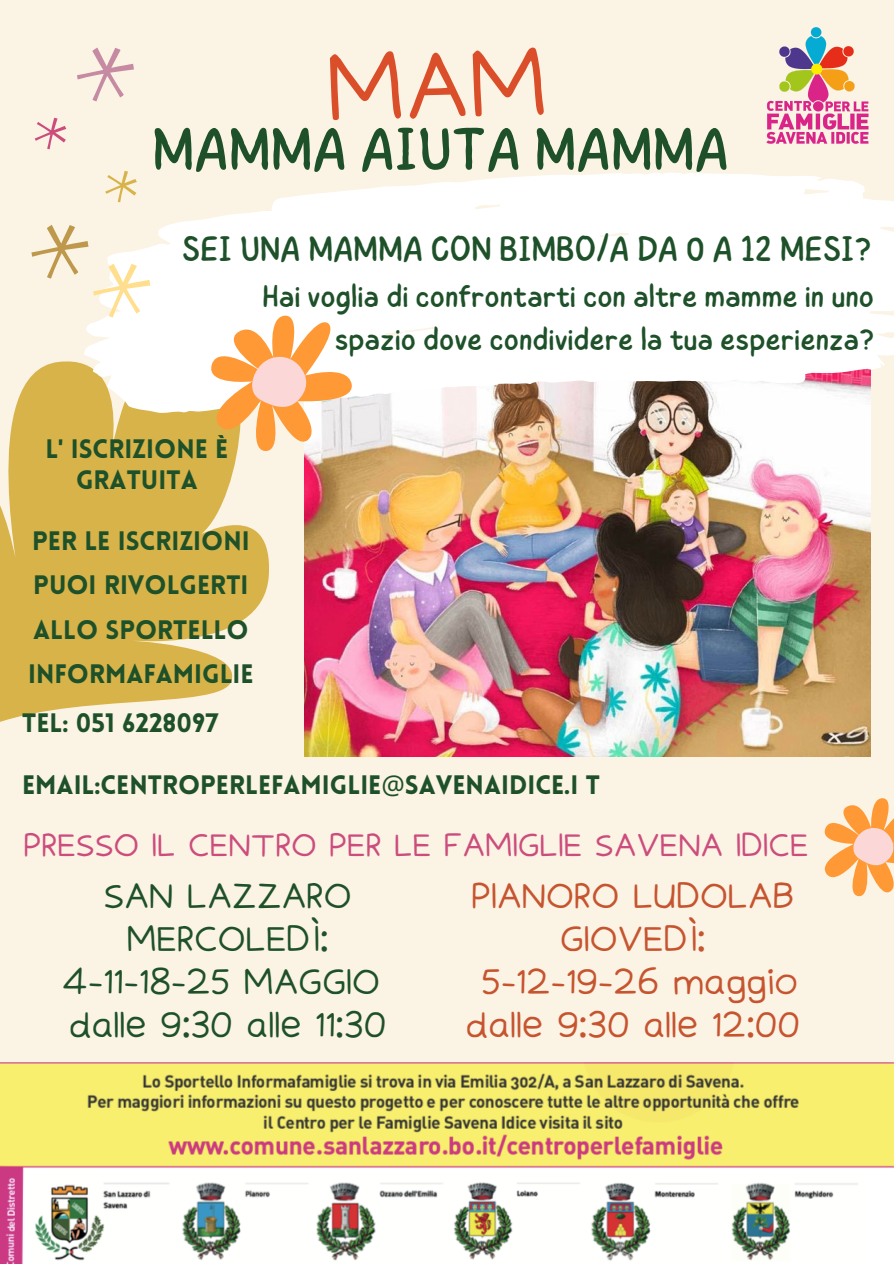
<style>
.page{position:relative;width:894px;height:1264px;background:#fff}
.page>*{position:absolute;margin:0;border:0;box-sizing:border-box;transform-origin:0 0}
.t1{font:60px "Childos Arabic";color:#1e5129}
.t2{font:35.4px "Childos Arabic";color:#1e5129}
.t3{font:34.5px "Irene Florentina";letter-spacing:-.095em;color:#c6542f}
.t4{font:34.5px "Irene Florentina";letter-spacing:-.095em;color:#1e5129}
.t5{font:31.5px/44px "Childos Arabic";color:#1e5129;text-align:right}
.t6{font:31.5px "Irene Florentina";letter-spacing:-.095em;color:#cc4d7d}
.t7{font:900 26.1px/44.4px "Lovelo";color:#1e5129;text-align:center}
.s1{font-family:"Noto Sans";font-weight:400}
</style>
<div class="page">
<div style="left:0;top:0;width:893px;height:1263px;background:#fbf3e4"></div>
<svg style="left:0;top:361px;width:269px;height:361px;fill:#d8b34a"></svg>
<img style="left:304px;top:414px;width:566px;height:342px">
<svg style="left:84px;top:172px;width:809px;height:242px;background:#faf7f5"></svg>
<svg style="left:824px;top:798px;width:69px;height:99px"></svg>
<img style="left:0;top:1062px;width:893px;height:201px">
<svg style="left:105px;top:171px;width:32px;height:31px"></svg>
<svg style="left:31px;top:213px;width:130px;height:116px"></svg>
<svg style="left:35px;top:47px;width:99px;height:102px"></svg>
<img style="left:766px;top:27px;width:103px;height:117px">
<svg style="left:176px;top:277px;width:208px;height:206px;background:#f6dabb"></svg>
<p class="t1" style="left:152px;top:107px;width:578px">MAMMA AIUTA MAMMA</p>
<p class="t2" style="left:182px;top:224px;width:690px">SEI UNA MAMMA CON BIMBO/A DA 0 A 12 MESI?</p>
<p class="t5" style="left:262px;top:274px;width:613px">Hai voglia di confrontarti con altre mamme in uno spazio dove condividere la tua esperienza?</p>
<p class="t7" style="left:45px;top:436px;width:184px;line-height:30.9px">L' ISCRIZIONE È<br>GRATUITA</p>
<p class="t7" style="left:28px;top:521px;width:227px;text-align:left">PER LE ISCRIZIONI<br>PUOI RIVOLGERTI<br>ALLO SPORTELLO<br>INFORMAFAMIGLIE</p>
<p class="t7" style="left:22px;top:703px;width:197px">TEL: 051 6228097</p>
<p class="t7" style="left:22px;top:765px;width:579px">EMAIL:CENTROPERLEFAMIGLIE<span class="s1">@</span>SAVENAIDICE.I T</p>
<p class="t6" style="left:22px;top:825px;width:789px">PRESSO IL CENTRO PER LE FAMIGLIE SAVENA IDICE</p>
<p class="t4" style="left:102px;top:874px;width:252px">SAN LAZZARO</p>
<p class="t4" style="left:125px;top:917px;width:207px">MERCOLEDÌ:</p>
<p class="t4" style="left:60px;top:960px;width:323px">4-11-18-25 MAGGIO</p>
<p class="t4" style="left:67px;top:1003px;width:322px">dalle 9:30 alle 11:30</p>
<p class="t3" style="left:470px;top:874px;width:327px">PIANORO LUDOLAB</p>
<p class="t3" style="left:558px;top:917px;width:150px">GIOVEDÌ:</p>
<p class="t3" style="left:479px;top:960px;width:321px">5-12-19-26 maggio</p>
<p class="t3" style="left:464px;top:1003px;width:339px">dalle 9:30 alle 12:00</p>
</div>
